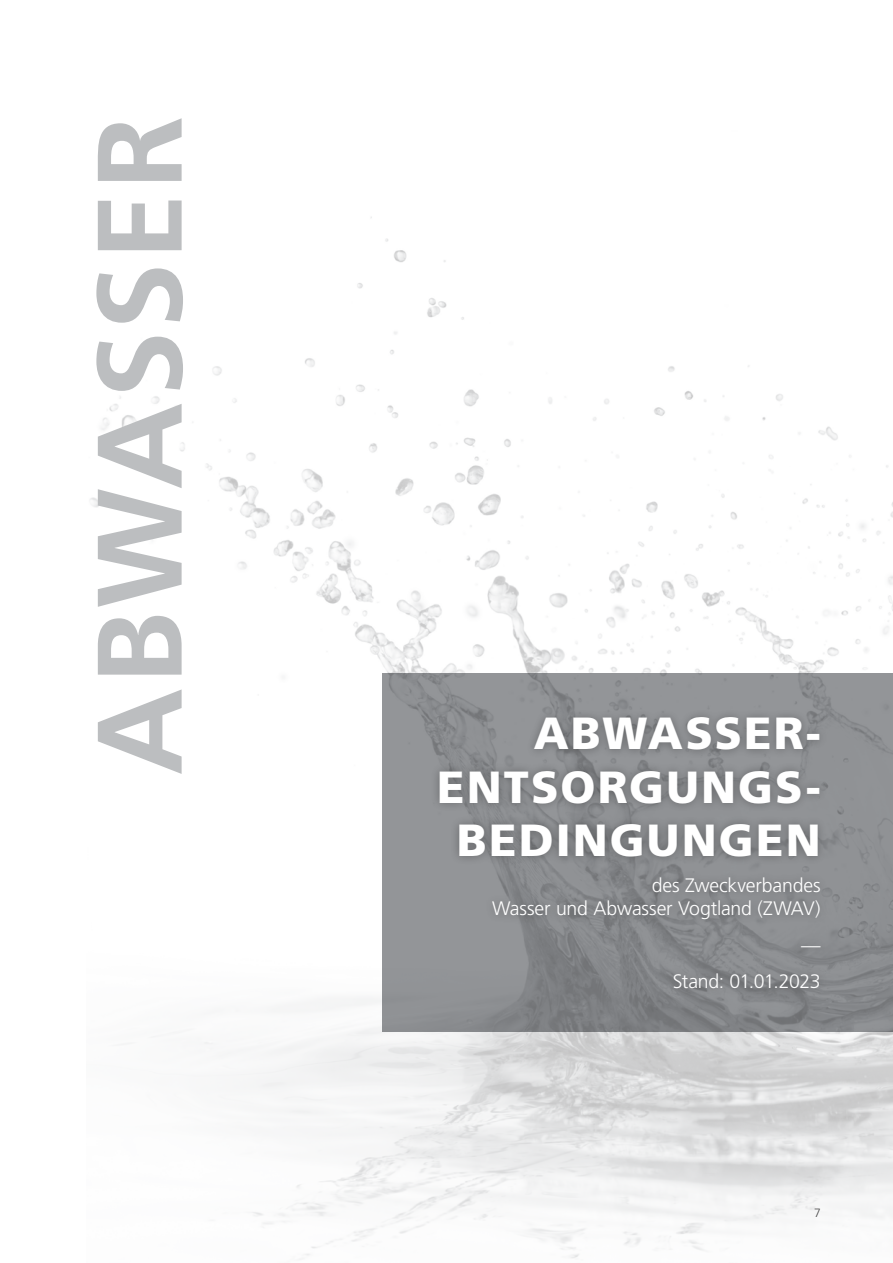
<style>
.page{position:relative;width:893px;height:1263px;background:#fff}
.page>*{position:absolute;margin:0;border:0;box-sizing:border-box;transform-origin:0 0}
.t1{font:700 120px "Frutiger";letter-spacing:.025em;color:#bcbec0}
.t2{font:900 45px/53.2px "Frutiger";letter-spacing:.045em;color:#fff;text-align:right}
.t3{font:300 19.5px/23.4px "Frutiger";letter-spacing:-.01em;color:#fff;text-align:right}
.t4{font:300 19.5px/36.2px "Frutiger";letter-spacing:-.03em;color:#fff;text-align:right}
.t5{font:300 12px "Frutiger";color:#000}
</style>
<div class="page">
<img style="left:90px;top:217px;width:803px;height:1043px">
<svg style="left:382px;top:673px;width:511px;height:359px;background:#8c8e91"></svg>
<div style="left:430px;top:708px;width:399px;height:289px;background:#000;opacity:.3"></div>
<h1 class="t1" style="left:69px;top:775px;width:661px;rotate:-90deg">ABWASSER</h1>
<h2 class="t2" style="left:437px;top:706px;width:385px">ABWASSER-<br>ENTSORGUNGS-<br>BEDINGUNGEN</h2>
<p class="t3" style="left:492px;top:873px;width:330px">des Zweckverbandes<br>Wasser und Abwasser Vogtland (ZWAV)</p>
<p class="t4" style="left:673px;top:927px;width:149px">—<br>Stand: 01.01.2023</p>
<p class="t5" style="left:814px;top:1206px;width:8px">7</p>
</div>
